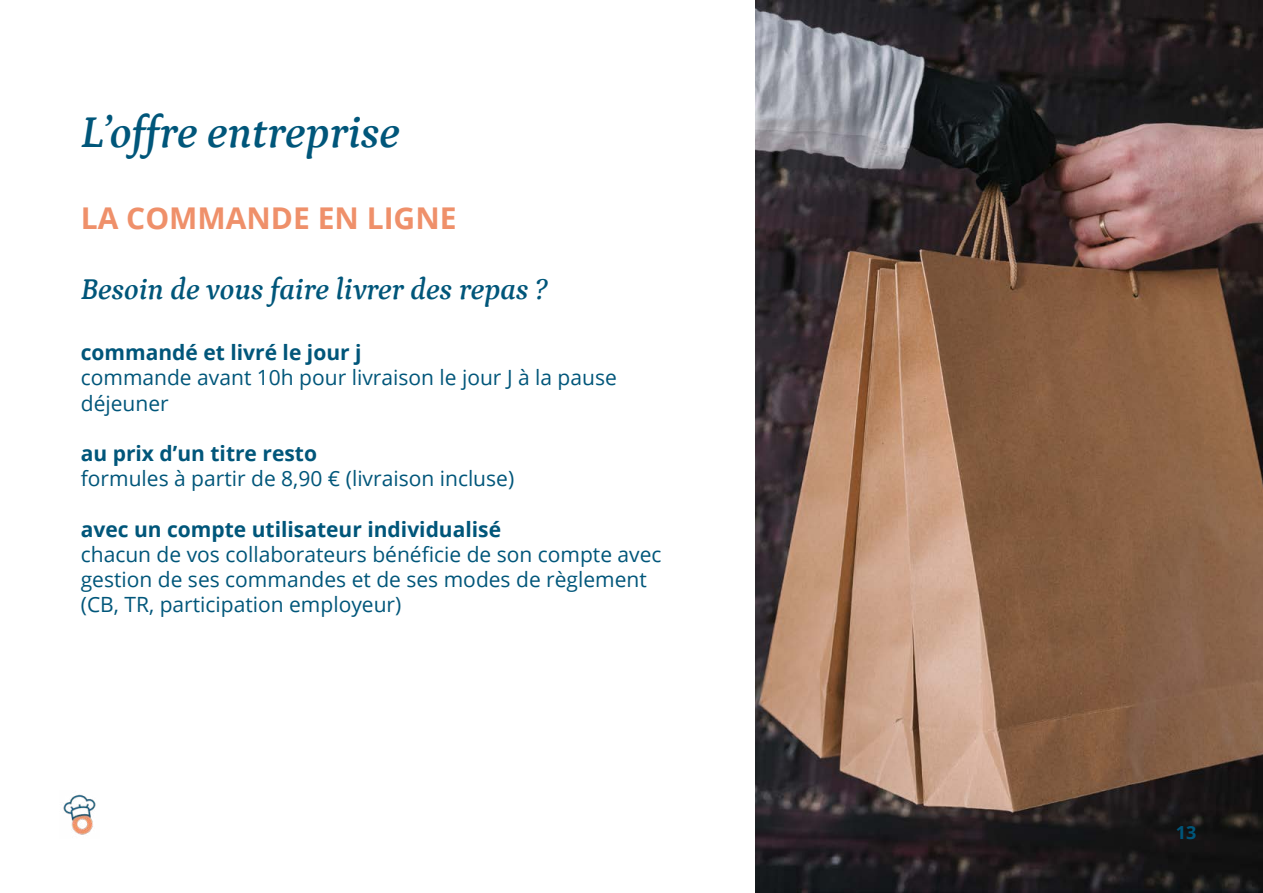
<style>
.page{position:relative;width:1263px;height:893px;background:#fff}
.page>*{position:absolute;margin:0;border:0;box-sizing:border-box;transform-origin:0 0}
.t1{font:italic 600 45px "Petrona";color:#00567a}
.t2{font:italic 600 30px "Petrona";color:#00567a}
.t3{font:700 30px "Open Sans";color:#ef906a}
.t4{font:21px/25.2px "Open Sans";color:#00567a}
.t5{font:700 21px "Open Sans";color:#00567a}
.t6{font:700 18px "Open Sans";color:#00567a}
</style>
<div class="page">
<img style="left:755px;top:0;width:507px;height:892px">
<img style="left:63px;top:794px;width:33px;height:41px">
<h1 class="t1" style="left:81px;top:98px;width:320px">L’offre entreprise</h1>
<h2 class="t3" style="left:81px;top:197px;width:377px">LA COMMANDE EN LIGNE</h2>
<h2 class="t2" style="left:81px;top:266px;width:467px">Besoin de vous faire livrer des repas ?</h2>
<p class="t5" style="left:81px;top:338px;width:282px">commandé et livré le jour j</p>
<p class="t4" style="left:81px;top:365px;width:538px">commande avant 10h pour livraison le jour J à la pause déjeuner</p>
<p class="t5" style="left:81px;top:439px;width:238px">au prix d’un titre resto</p>
<p class="t4" style="left:81px;top:465px;width:435px">formules à partir de 8,90 € (livraison incluse)</p>
<p class="t5" style="left:81px;top:514px;width:422px">avec un compte utilisateur individualisé</p>
<p class="t4" style="left:81px;top:541px;width:582px">chacun de vos collaborateurs bénéficie de son compte avec gestion de ses commandes et de ses modes de règlement (CB, TR, participation employeur)</p>
<p class="t6" style="left:1176px;top:820px;width:22px">13</p>
</div>
